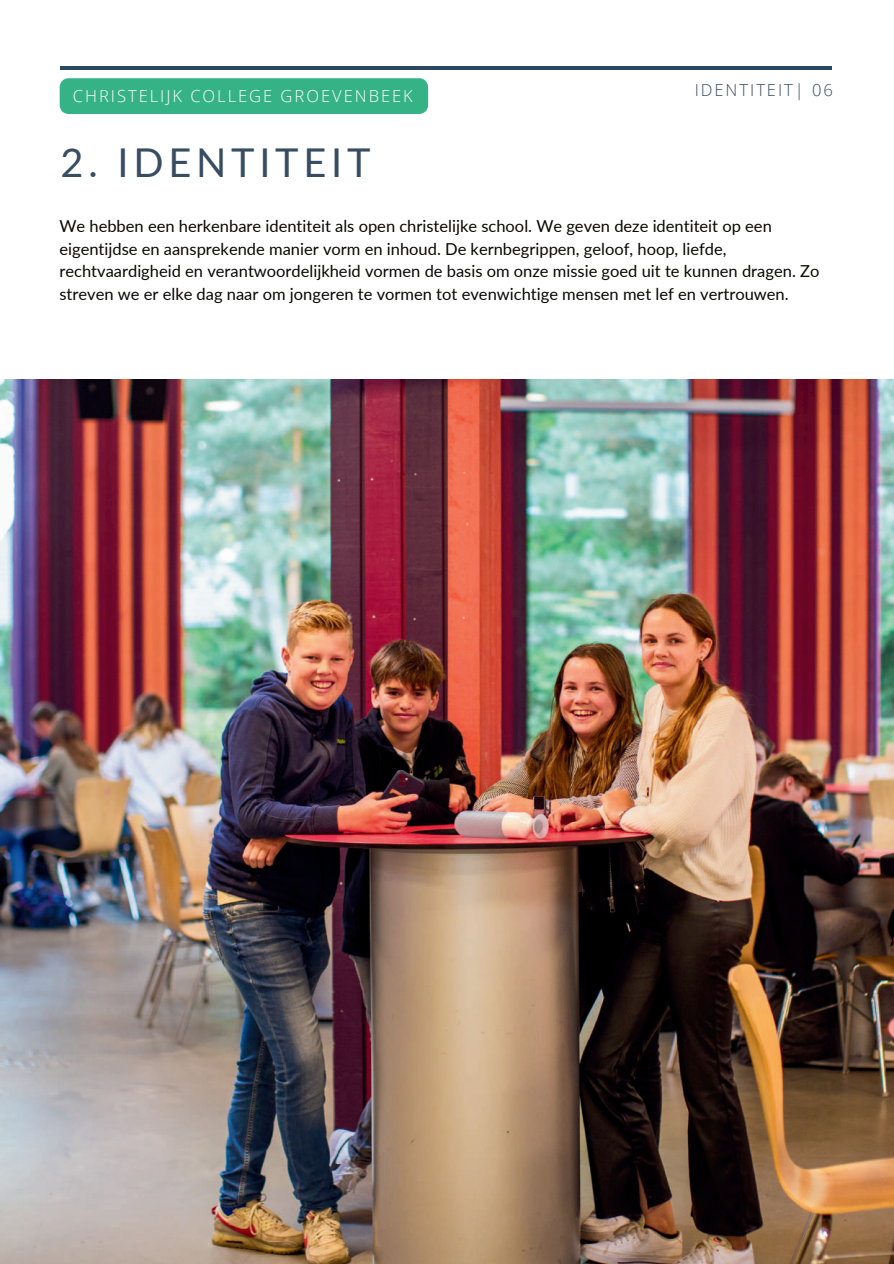
<style>
.page{position:relative;width:894px;height:1264px;background:#fff}
.page>*{position:absolute;margin:0;border:0;box-sizing:border-box;transform-origin:0 0}
.t1{font:39.75px "Lato";letter-spacing:.12em;color:#384d61}
.t2{font:16.5px/22.5px "Lato";color:#080704}
.t3{font:300 16.5px "Open Sans";letter-spacing:.12em;color:#fff}
.t4{font:300 16.5px "Open Sans";letter-spacing:.12em;color:#384d61}
</style>
<div class="page">
<hr style="left:61px;top:66px;width:770px;height:4px;background:#284961">
<img style="left:0;top:380px;width:893px;height:883px">
<div style="left:60px;top:78px;width:368px;height:36px;background:#36b386"></div>
<p class="t3" style="left:73px;top:84px;width:341px">CHRISTELIJK COLLEGE GROEVENBEEK</p>
<p class="t4" style="left:694px;top:79px;width:140px">IDENTITEIT| 06</p>
<h1 class="t1" style="left:61px;top:134px;width:311px">2. IDENTITEIT</h1>
<p class="t2" style="left:59px;top:214px;width:761px">We hebben een herkenbare identiteit als open christelijke school. We geven deze identiteit op een eigentijdse en aansprekende manier vorm en inhoud. De kernbegrippen, geloof, hoop, liefde, rechtvaardigheid en verantwoordelijkheid vormen de basis om onze missie goed uit te kunnen dragen. Zo streven we er elke dag naar om jongeren te vormen tot evenwichtige mensen met lef en vertrouwen.</p>
</div>
